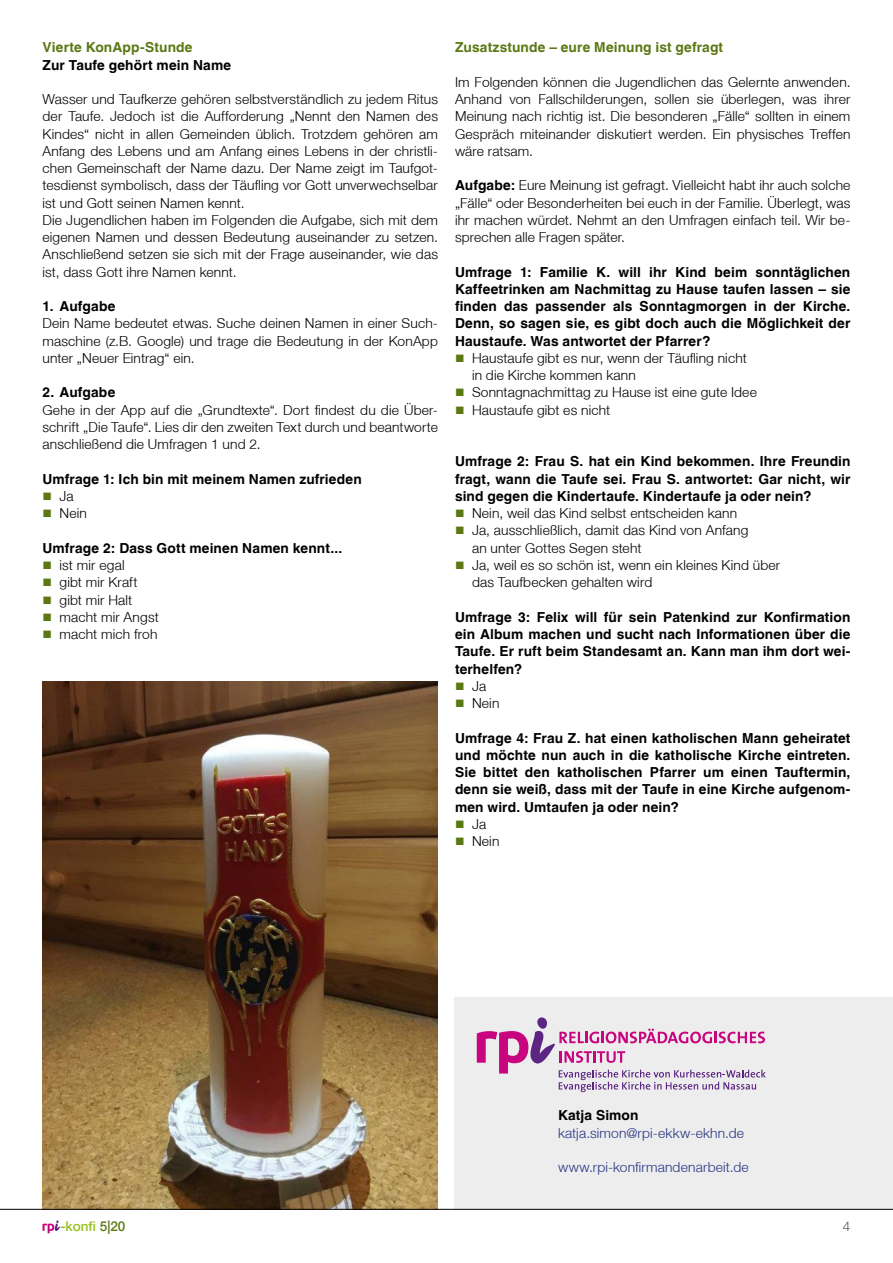
<style>
.page{position:relative;width:893px;height:1263px;background:#fff}
.page>*{position:absolute;margin:0;border:0;box-sizing:border-box;transform-origin:0 0}
.t1{font:300 13.8px/17.2px "Helvetica Neue LT";letter-spacing:.01em;color:#000}
.t2{font:700 13.8px/17.2px "Helvetica LT";letter-spacing:.01em;color:#000;text-align:justify}
.t3{font:300 13.8px "Helvetica Neue LT";letter-spacing:.015em;color:#283583}
.t4{font:700 13.8px "Helvetica LT";letter-spacing:.01em;color:#5b7813}
.t5{font:500 13.5px "Helvetica Neue LT";color:#95c11f}
.t6{font:100 13.5px "Helvetica Neue LT";color:#000}
.s1{color:#5b7813}
.s2{font-family:"Helvetica LT";font-weight:700}
</style>
<div class="page">
<img style="left:43px;top:682px;width:395px;height:527px">
<div style="left:455px;top:997px;width:438px;height:212px;background:#ededed"></div>
<svg style="left:477px;top:1017px;width:289px;height:75px"></svg>
<svg style="left:43px;top:1220px;width:17px;height:13px"></svg>
<hr style="left:0;top:1209px;width:893px;height:1px;background:#000">
<p class="t4" style="left:43px;top:39px;width:152px">Vierte KonApp-Stunde</p>
<p class="t2" style="left:43px;top:56px;width:190px">Zur Taufe gehört mein Name</p>
<p class="t1" style="left:43px;top:90px;width:397px">Wasser und Taufkerze gehören selbstverständlich zu jedem Ritus der Taufe. Jedoch ist die Aufforderung „Nennt den Namen des Kindes“ nicht in allen Gemeinden üblich. Trotzdem gehören am Anfang des Lebens und am Anfang eines Lebens in der christli&shy;chen Gemeinschaft der Name dazu. Der Name zeigt im Taufgot&shy;tesdienst symbolisch, dass der Täufling vor Gott unverwechselbar ist und Gott seinen Namen kennt.<br>Die Jugendlichen haben im Folgenden die Aufgabe, sich mit dem eigenen Namen und dessen Bedeutung auseinander zu setzen.<br>Anschließend setzen sie sich mit der Frage auseinander, wie das ist, dass Gott ihre Namen kennt.</p>
<p class="t2" style="left:43px;top:297px;width:74px">1. Aufgabe</p>
<p class="t1" style="left:43px;top:315px;width:397px;text-align:justify">Dein Name bedeutet etwas. Suche deinen Namen in einer Such&shy;maschine (z.B. Google) und trage die Bedeutung in der KonApp unter „Neuer Eintrag“ ein.</p>
<p class="t2" style="left:43px;top:384px;width:74px">2. Aufgabe</p>
<p class="t1" style="left:43px;top:401px;width:397px;text-align:justify">Gehe in der App auf die „Grundtexte“. Dort findest du die Über&shy;schrift „Die Taufe“. Lies dir den zweiten Text durch und beantworte anschließend die Umfragen 1 und 2.</p>
<p class="t2" style="left:43px;top:470px;width:321px">Umfrage 1: Ich bin mit meinem Namen zufrieden</p>
<p class="t1" style="left:43px;top:487px;width:33px"><span class="s1">■</span> Ja</p>
<p class="t1" style="left:43px;top:504px;width:46px"><span class="s1">■</span> Nein</p>
<p class="t2" style="left:43px;top:539px;width:301px">Umfrage 2: Dass Gott meinen Namen kennt...</p>
<p class="t1" style="left:43px;top:556px;width:84px"><span class="s1">■</span> ist mir egal</p>
<p class="t1" style="left:43px;top:573px;width:96px"><span class="s1">■</span> gibt mir Kraft</p>
<p class="t1" style="left:43px;top:591px;width:91px"><span class="s1">■</span> gibt mir Halt</p>
<p class="t1" style="left:43px;top:608px;width:118px"><span class="s1">■</span> macht mir Angst</p>
<p class="t1" style="left:43px;top:625px;width:116px"><span class="s1">■</span> macht mich froh</p>
<p class="t4" style="left:455px;top:39px;width:270px">Zusatzstunde – eure Meinung ist gefragt</p>
<p class="t1" style="left:455px;top:73px;width:397px;text-align:justify">Im Folgenden können die Jugendlichen das Gelernte anwenden.<br>Anhand von Fallschilderungen, sollen sie überlegen, was ihrer Meinung nach richtig ist. Die besonderen „Fälle“ sollten in einem Gespräch miteinander diskutiert werden. Ein physisches Treffen wäre ratsam.</p>
<p class="t1" style="left:455px;top:177px;width:397px;text-align:justify"><span class="s2">Aufgabe:</span> Eure Meinung ist gefragt. Vielleicht habt ihr auch solche „Fälle“ oder Besonderheiten bei euch in der Familie. Überlegt, was ihr machen würdet. Nehmt an den Umfragen einfach teil. Wir be&shy;sprechen alle Fragen später.</p>
<p class="t2" style="left:455px;top:263px;width:397px">Umfrage 1: Familie K. will ihr Kind beim sonntäglichen Kaffeetrinken am Nachmittag zu Hause taufen lassen – sie finden das passender als Sonntagmorgen in der Kirche.<br>Denn, so sagen sie, es gibt doch auch die Möglichkeit der Haustaufe. Was antwortet der Pfarrer?</p>
<p class="t1" style="left:472px;top:349px;width:276px;text-indent:-17px"><span class="s1">■</span> Haustaufe gibt es nur, wenn der Täufling nicht in die Kirche kommen kann</p>
<p class="t1" style="left:455px;top:384px;width:303px"><span class="s1">■</span> Sonntagnachmittag zu Hause ist eine gute Idee</p>
<p class="t1" style="left:455px;top:401px;width:157px"><span class="s1">■</span> Haustaufe gibt es nicht</p>
<p class="t2" style="left:455px;top:453px;width:397px">Umfrage 2: Frau S. hat ein Kind bekommen. Ihre Freundin fragt, wann die Taufe sei. Frau S. antwortet: Gar nicht, wir sind gegen die Kindertaufe. Kindertaufe ja oder nein?</p>
<p class="t1" style="left:455px;top:504px;width:284px"><span class="s1">■</span> Nein, weil das Kind selbst entscheiden kann</p>
<p class="t1" style="left:472px;top:522px;width:278px;text-indent:-17px"><span class="s1">■</span> Ja, ausschließlich, damit das Kind von Anfang an unter Gottes Segen steht</p>
<p class="t1" style="left:472px;top:556px;width:310px;text-indent:-17px"><span class="s1">■</span> Ja, weil es so schön ist, wenn ein kleines Kind über das Taufbecken gehalten wird</p>
<p class="t2" style="left:455px;top:608px;width:397px">Umfrage 3: Felix will für sein Patenkind zur Konfirmation ein Album machen und sucht nach Informationen über die Taufe. Er ruft beim Standesamt an. Kann man ihm dort wei&shy;terhelfen?</p>
<p class="t1" style="left:455px;top:677px;width:33px"><span class="s1">■</span> Ja</p>
<p class="t1" style="left:455px;top:694px;width:46px"><span class="s1">■</span> Nein</p>
<p class="t2" style="left:455px;top:729px;width:397px">Umfrage 4: Frau Z. hat einen katholischen Mann geheiratet und möchte nun auch in die katholische Kirche eintreten.<br>Sie bittet den katholischen Pfarrer um einen Tauftermin, denn sie weiß, dass mit der Taufe in eine Kirche aufgenom&shy;men wird. Umtaufen ja oder nein?</p>
<p class="t1" style="left:455px;top:815px;width:33px"><span class="s1">■</span> Ja</p>
<p class="t1" style="left:455px;top:832px;width:46px"><span class="s1">■</span> Nein</p>
<p class="t2" style="left:558px;top:1107px;width:82px">Katja Simon</p>
<p class="t3" style="left:558px;top:1124px;width:187px">katja.simon@rpi-ekkw-ekhn.de</p>
<p class="t3" style="left:558px;top:1159px;width:192px">www.rpi-konfirmandenarbeit.de</p>
<p class="t5" style="left:60px;top:1218px;width:67px">-konfi <span class="s1">5|20</span></p>
<p class="t6" style="left:843px;top:1218px;width:9px">4</p>
</div>
